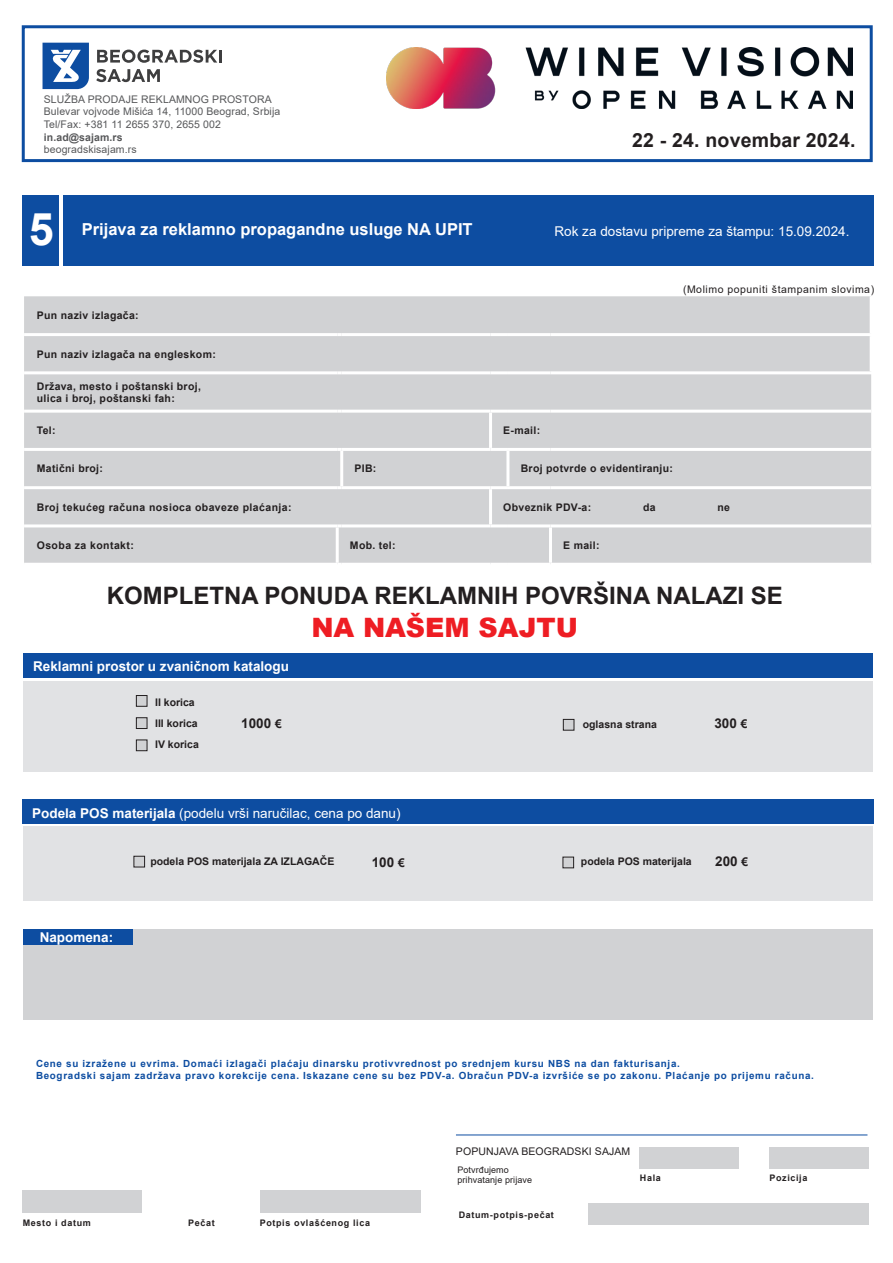
<style>
.page{position:relative;width:893px;height:1263px;background:#fff}
.page>*{position:absolute;margin:0;border:0;box-sizing:border-box;transform-origin:0 0}
.Paragraph_Style_1{font:700 45px "Arial";color:#fff}
.t1{font:900 26.7px "Arial";color:#ee1d23}
.t2{font:700 24px "Arial";color:#231f20}
.t3{font:700 19.5px "Arial";letter-spacing:.01em;color:#231f20}
.t4{font:700 16.5px "Arial";color:#fff}
.t5{font:13.5px "Arial";color:#fff}
.t6{font:700 13.5px "Arial";color:#fff}
.t7{font:700 13.5px "Arial";color:#231f20}
.t8{font:700 10.5px "Arial";letter-spacing:.03em;color:#231f20}
.t9{font:10.5px "Arial";letter-spacing:.01em;color:#57585a}
.t10{font:700 10.5px "Arial";color:#231f20}
.t11{font:10.5px "Arial";letter-spacing:.05em;color:#231f20}
.t12{font:10.5px "Arial";letter-spacing:.01em;color:#231f20}
.t13{font:700 10.5px "Arial";letter-spacing:.01em;color:#57585a}
.t14{font:700 9.9px "Arial";letter-spacing:.07em;color:#0d4da1}
.t15{font:700 9px "Arial";letter-spacing:.07em;color:#231f20}
.t16{font:9px "Arial";letter-spacing:.01em;color:#231f20}
.s1{font-size:12px}
.s2{font-weight:700}
</style>
<div class="page">
<div style="left:22px;top:25px;width:851px;height:137px;border:3px solid #0d4da1"></div>
<img style="left:386px;top:48px;width:466px;height:60px">
<svg style="left:97px;top:50px;width:125px;height:13px"></svg>
<svg style="left:96px;top:69px;width:64px;height:13px"></svg>
<svg style="left:43px;top:43px;width:46px;height:46px"></svg>
<div style="left:63px;top:195px;width:811px;height:70px;background:#0d4da1"></div>
<div style="left:23px;top:195px;width:36px;height:70px;background:#0d4da1"></div>
<div style="left:24px;top:296px;width:847px;height:267px;background:#d1d2d4"></div>
<hr style="left:24px;top:448px;width:313px;height:3px;background:#fff">
<svg style="left:337px;top:448px;width:5px;height:3px"></svg>
<hr style="left:24px;top:486px;width:313px;height:3px;background:#fff">
<svg style="left:337px;top:486px;width:5px;height:3px"></svg>
<hr style="left:24px;top:524px;width:313px;height:3px;background:#fff">
<svg style="left:337px;top:524px;width:5px;height:3px"></svg>
<hr style="left:342px;top:524px;width:149px;height:3px;background:#fff">
<hr style="left:24px;top:333px;width:313px;height:3px;background:#fff">
<svg style="left:337px;top:333px;width:5px;height:3px"></svg>
<hr style="left:342px;top:333px;width:149px;height:3px;background:#fff">
<hr style="left:491px;top:333px;width:17px;height:3px;background:#fff">
<hr style="left:508px;top:333px;width:42px;height:3px;background:#fff">
<hr style="left:550px;top:333px;width:323px;height:3px;background:#fff">
<hr style="left:24px;top:371px;width:313px;height:3px;background:#fff">
<svg style="left:337px;top:371px;width:5px;height:3px"></svg>
<hr style="left:342px;top:371px;width:149px;height:3px;background:#fff">
<hr style="left:491px;top:371px;width:17px;height:3px;background:#fff">
<hr style="left:508px;top:371px;width:42px;height:3px;background:#fff">
<hr style="left:550px;top:371px;width:323px;height:3px;background:#fff">
<hr style="left:24px;top:410px;width:313px;height:3px;background:#fff">
<svg style="left:337px;top:410px;width:5px;height:3px"></svg>
<hr style="left:342px;top:410px;width:149px;height:3px;background:#fff">
<hr style="left:491px;top:410px;width:17px;height:3px;background:#fff">
<hr style="left:489px;top:413px;width:3px;height:35px;background:#fff">
<hr style="left:508px;top:410px;width:42px;height:3px;background:#fff">
<hr style="left:550px;top:410px;width:321px;height:3px;background:#fff">
<hr style="left:508px;top:448px;width:42px;height:3px;background:#fff">
<hr style="left:550px;top:448px;width:321px;height:3px;background:#fff">
<hr style="left:489px;top:489px;width:3px;height:35px;background:#fff">
<hr style="left:508px;top:486px;width:42px;height:3px;background:#fff">
<hr style="left:550px;top:486px;width:321px;height:3px;background:#fff">
<hr style="left:336px;top:527px;width:3px;height:36px;background:#fff">
<hr style="left:491px;top:524px;width:17px;height:3px;background:#fff">
<hr style="left:508px;top:524px;width:42px;height:3px;background:#fff">
<hr style="left:870px;top:296px;width:3px;height:37px;background:#fff">
<hr style="left:870px;top:336px;width:3px;height:35px;background:#fff">
<hr style="left:342px;top:448px;width:149px;height:3px;background:#fff">
<hr style="left:340px;top:451px;width:3px;height:35px;background:#fff">
<hr style="left:491px;top:448px;width:17px;height:3px;background:#fff">
<hr style="left:506px;top:451px;width:3px;height:35px;background:#fff">
<hr style="left:342px;top:486px;width:149px;height:3px;background:#fff">
<hr style="left:491px;top:486px;width:17px;height:3px;background:#fff">
<hr style="left:550px;top:524px;width:321px;height:3px;background:#fff">
<hr style="left:549px;top:527px;width:3px;height:36px;background:#fff">
<div style="left:639px;top:1148px;width:99px;height:21px;background:#d1d2d4"></div>
<div style="left:769px;top:1148px;width:99px;height:21px;background:#d1d2d4"></div>
<div style="left:588px;top:1203px;width:280px;height:22px;background:#d1d2d4"></div>
<div style="left:23px;top:1190px;width:119px;height:23px;background:#d1d2d4"></div>
<div style="left:260px;top:1190px;width:161px;height:23px;background:#d1d2d4"></div>
<hr style="left:456px;top:1134px;width:411px;height:1px;background:#0d4da1">
<div style="left:23px;top:929px;width:850px;height:91px;background:#d1d2d4"></div>
<div style="left:23px;top:929px;width:110px;height:16px;background:#0d4da1"></div>
<div style="left:23px;top:680px;width:850px;height:91px;background:#e1e2e4"></div>
<div style="left:23px;top:826px;width:850px;height:75px;background:#e1e2e4"></div>
<div style="left:23px;top:653px;width:850px;height:25px;background:#0d4da1"></div>
<div style="left:23px;top:799px;width:851px;height:25px;background:#0d4da1"></div>
<div style="left:563px;top:719px;width:11px;height:11px;background:#d1d2d4;border:1px solid #231f20"></div>
<div style="left:563px;top:857px;width:11px;height:11px;background:#d1d2d4;border:1px solid #231f20"></div>
<div style="left:134px;top:856px;width:11px;height:11px;background:#d1d2d4;border:1px solid #231f20"></div>
<div style="left:136px;top:695px;width:11px;height:12px;background:#d1d2d4;border:1px solid #231f20"></div>
<div style="left:136px;top:717px;width:11px;height:12px;background:#d1d2d4;border:1px solid #231f20"></div>
<div style="left:136px;top:739px;width:11px;height:12px;background:#d1d2d4;border:1px solid #231f20"></div>
<p class="t9" style="left:44px;top:92px;width:229px">SLUŽBA PRODAJE REKLAMNOG PROSTORA</p>
<p class="t9" style="left:44px;top:104px;width:238px">Bulevar vojvode Mišića 14, 11000 Beograd, Srbija</p>
<p class="t9" style="left:44px;top:117px;width:179px">Tel/Fax: +381 11 2655 370, 2655 002</p>
<p class="t13" style="left:44px;top:130px;width:80px">in.ad@sajam.rs</p>
<p class="t9" style="left:44px;top:142px;width:94px">beogradskisajam.rs</p>
<p class="Paragraph_Style_1" style="left:29px;top:198px;width:27px">5</p>
<p class="t4" style="left:82px;top:218px;width:392px">Prijava za reklamno propagandne usluge NA UPIT</p>
<h3 class="t3" style="left:632px;top:126px;width:225px">22 - 24. novembar 2024.</h3>
<p class="t5" style="left:555px;top:222px;width:296px">Rok za dostavu pripreme za štampu: 15.09.2024.</p>
<p class="t11" style="left:683px;top:282px;width:193px">(Molimo popuniti štampanim slovima)</p>
<p class="t8" style="left:37px;top:307px;width:103px">Pun naziv izlagača:</p>
<p class="t8" style="left:37px;top:346px;width:180px">Pun naziv izlagača na engleskom:</p>
<p class="t8" style="left:37px;top:378px;width:166px">Država, mesto i poštanski broj,</p>
<p class="t8" style="left:37px;top:391px;width:140px">ulica i broj, poštanski fah:</p>
<p class="t8" style="left:37px;top:423px;width:20px">Tel:</p>
<p class="t8" style="left:503px;top:423px;width:38px">E-mail:</p>
<p class="t8" style="left:37px;top:461px;width:68px">Matični broj:</p>
<p class="t8" style="left:354px;top:461px;width:23px">PIB:</p>
<p class="t8" style="left:521px;top:461px;width:154px">Broj potvrde o evidentiranju:</p>
<p class="t8" style="left:37px;top:500px;width:256px">Broj tekućeg računa nosioca obaveze plaćanja:</p>
<p class="t8" style="left:503px;top:500px;width:89px">Obveznik PDV-a:</p>
<p class="t8" style="left:643px;top:500px;width:14px">da</p>
<p class="t8" style="left:717px;top:500px;width:14px">ne</p>
<p class="t8" style="left:37px;top:538px;width:99px">Osoba za kontakt:</p>
<p class="t8" style="left:350px;top:538px;width:47px">Mob. tel:</p>
<p class="t8" style="left:563px;top:538px;width:38px">E mail:</p>
<p class="t2" style="left:107px;top:579px;width:678px">KOMPLETNA PONUDA REKLAMNIH POVRŠINA NALAZI SE</p>
<p class="t1" style="left:311px;top:608px;width:268px">NA NAŠEM SAJTU</p>
<p class="t6" style="left:33px;top:656px;width:257px">Reklamni prostor u zvaničnom katalogu</p>
<p class="t10" style="left:155px;top:695px;width:41px">II korica</p>
<p class="t10" style="left:155px;top:716px;width:44px">III korica</p>
<p class="t10" style="left:155px;top:737px;width:45px">IV korica</p>
<p class="t7" style="left:241px;top:714px;width:42px">1000 <span class="s1">€</span></p>
<p class="t5" style="left:32px;top:804px;width:370px"><span class="s2">Podela POS materijala</span> (podelu vrši naručilac, cena po danu)</p>
<p class="t10" style="left:583px;top:716px;width:76px">oglasna strana</p>
<p class="t7" style="left:714px;top:714px;width:34px">300 <span class="s1">€</span></p>
<p class="t6" style="left:40px;top:928px;width:75px">Napomena:</p>
<p class="t10" style="left:150px;top:854px;width:185px">podela POS materijala ZA IZLAGAČE</p>
<p class="t10" style="left:581px;top:854px;width:112px">podela POS materijala</p>
<p class="t7" style="left:372px;top:853px;width:34px">100 <span class="s1">€</span></p>
<p class="t7" style="left:715px;top:852px;width:34px">200 <span class="s1">€</span></p>
<p class="t14" style="left:36px;top:1056px;width:645px">Cene su izražene u evrima. Domaći izlagači plaćaju dinarsku protivvrednost po srednjem kursu NBS na dan fakturisanja.</p>
<p class="t14" style="left:36px;top:1068px;width:779px">Beogradski sajam zadržava pravo korekcije cena. Iskazane cene su bez PDV-a. Obračun PDV-a izvršiće se po zakonu. Plaćanje po prijemu računa.</p>
<p class="t15" style="left:23px;top:1216px;width:70px">Mesto i datum</p>
<p class="t15" style="left:188px;top:1217px;width:28px">Pečat</p>
<p class="t15" style="left:260px;top:1216px;width:112px">Potpis ovlašćenog lica</p>
<p class="t12" style="left:456px;top:1144px;width:176px">POPUNJAVA BEOGRADSKI SAJAM</p>
<p class="t16" style="left:457px;top:1163px;width:53px">Potvrđujemo</p>
<p class="t16" style="left:457px;top:1174px;width:76px">prihvatanje prijave</p>
<p class="t15" style="left:640px;top:1172px;width:22px">Hala</p>
<p class="t15" style="left:459px;top:1208px;width:97px">Datum-potpis-pečat</p>
<p class="t15" style="left:769px;top:1172px;width:39px">Pozicija</p>
</div>
